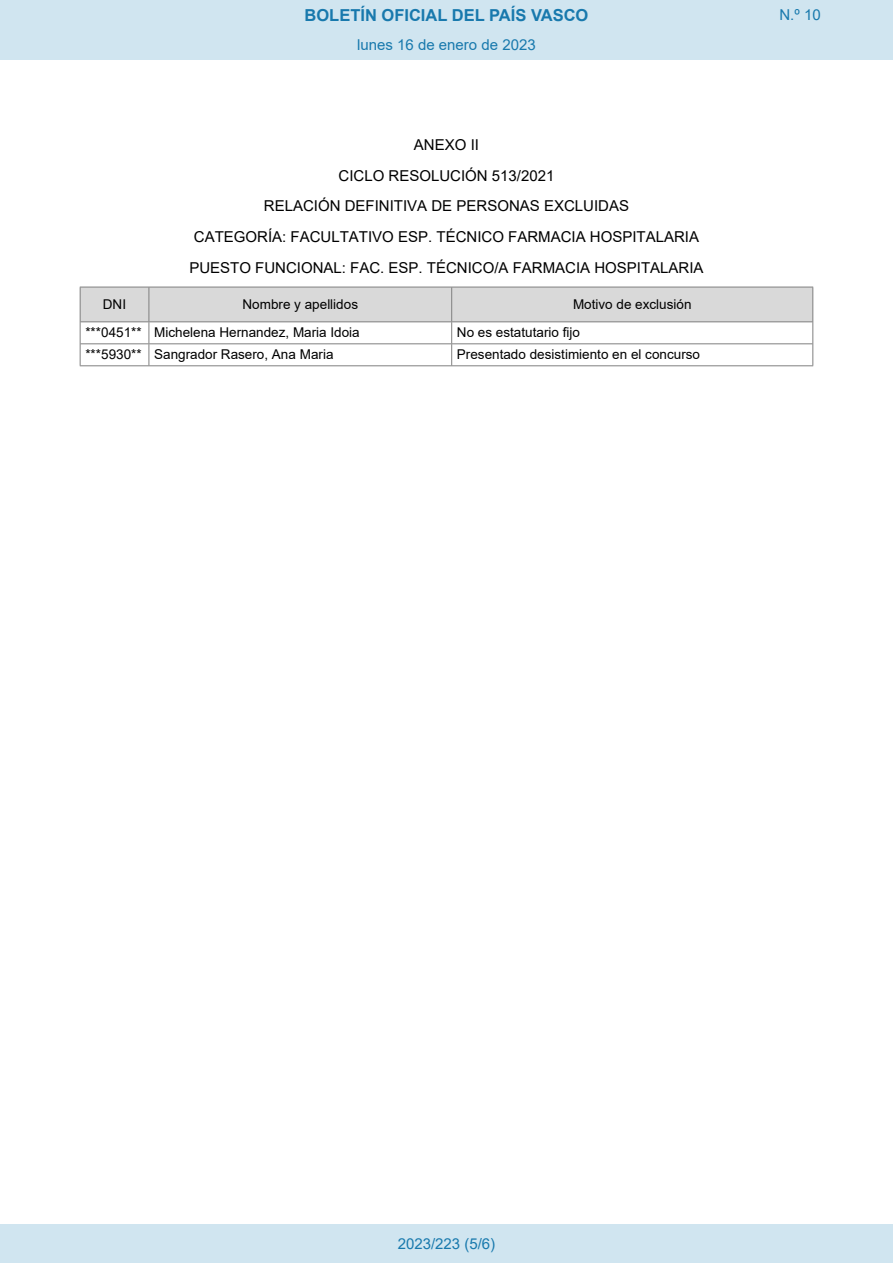
<style>
.page{position:relative;width:893px;height:1263px;background:#fff}
.page>*{position:absolute;margin:0;border:0;box-sizing:border-box;transform-origin:0 0}
.t1{font:700 16.5px "Arial";color:#1879ad}
.t2{font:15px/30.6px "Arial";color:#000;text-align:center}
.Paginacion_Centro{font:15px "Arial";color:#1879ad}
.t3{font:13.5px "Arial";color:#000}
</style>
<div class="page">
<div style="left:81px;top:287px;width:68px;height:34px;background:#d9d9d9"></div>
<div style="left:149px;top:287px;width:302px;height:34px;background:#d9d9d9"></div>
<div style="left:452px;top:287px;width:360px;height:34px;background:#d9d9d9"></div>
<hr style="left:80px;top:287px;width:1px;height:78px;background:#808080">
<hr style="left:149px;top:287px;width:1px;height:34px;background:#808080">
<svg style="left:149px;top:322px;width:1px;height:43px"></svg>
<hr style="left:451px;top:287px;width:1px;height:34px;background:#808080">
<svg style="left:451px;top:322px;width:1px;height:43px"></svg>
<hr style="left:812px;top:287px;width:1px;height:78px;background:#808080">
<hr style="left:80px;top:287px;width:733px;height:1px;background:#808080">
<hr style="left:81px;top:321px;width:731px;height:1px;background:#808080">
<hr style="left:81px;top:343px;width:731px;height:1px;background:#808080">
<hr style="left:80px;top:365px;width:733px;height:1px;background:#808080">
<div style="left:0;top:0;width:893px;height:60px;background:#d0e5f0"></div>
<div style="left:0;top:1225px;width:893px;height:38px;background:#d0e5f0"></div>
<p class="t1" style="left:305px;top:3px;width:285px">BOLETÍN OFICIAL DEL PAÍS VASCO</p>
<p class="Paginacion_Centro" style="left:779px;top:5px;width:43px">N.º 10</p>
<p class="Paginacion_Centro" style="left:357px;top:35px;width:180px">lunes 16 de enero de 2023</p>
<p class="t2" style="left:189px;top:129px;width:516px">ANEXO II<br>CICLO RESOLUCIÓN 513/2021<br>RELACIÓN DEFINITIVA DE PERSONAS EXCLUIDAS<br>CATEGORÍA: FACULTATIVO ESP. TÉCNICO FARMACIA HOSPITALARIA PUESTO FUNCIONAL: FAC. ESP. TÉCNICO/A FARMACIA HOSPITALARIA</p>
<p class="t3" style="left:103px;top:295px;width:25px">DNI</p>
<p class="t3" style="left:243px;top:295px;width:117px">Nombre y apellidos</p>
<p class="t3" style="left:573px;top:295px;width:120px">Motivo de exclusión</p>
<p class="t3" style="left:85px;top:323px;width:276px">***0451** Michelena Hernandez, Maria Idoia</p>
<p class="t3" style="left:457px;top:323px;width:125px">No es estatutario fijo</p>
<p class="t3" style="left:85px;top:344px;width:250px">***5930** Sangrador Rasero, Ana Maria</p>
<p class="t3" style="left:457px;top:344px;width:245px">Presentado desistimiento en el concurso</p>
<p class="Paginacion_Centro" style="left:398px;top:1234px;width:99px">2023/223 (5/6)</p>
</div>
